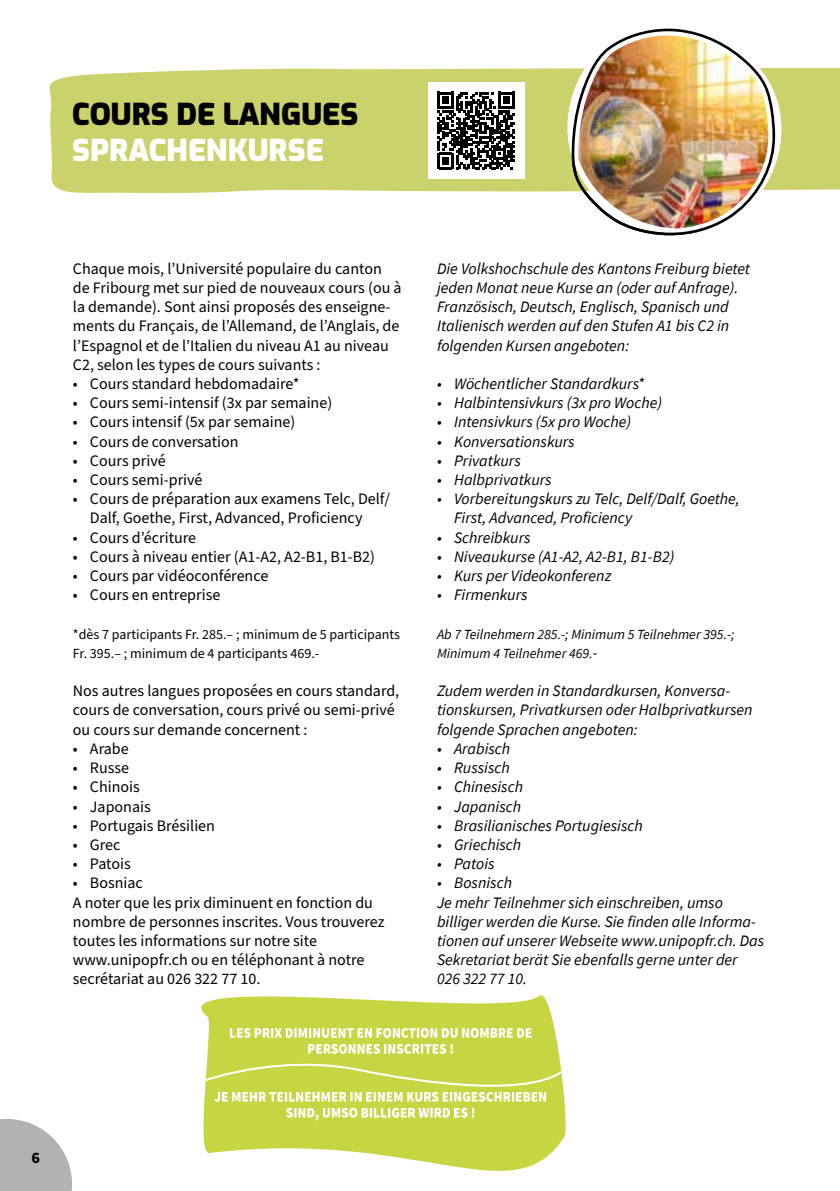
<style>
.page{position:relative;width:840px;height:1191px;background:#fff}
.page>*{position:absolute;margin:0;border:0;box-sizing:border-box;transform-origin:0 0}
.t1{font:900 30px "Exo";color:#000}
.t2{font:900 30px "Exo";color:#fff}
.t3{font:16px/19.2px "Source Sans Pro";color:#000}
.t4{font:italic 16px/19.2px "Source Sans Pro";color:#000}
.t5{font:700 16px "Source Sans Pro";color:#000}
.t6{font:14px/19.2px "Source Sans Pro";color:#000}
.t7{font:italic 14px/19.2px "Source Sans Pro";color:#000}
.s1{font-size:16px}
</style>
<div class="page">
<svg style="left:0;top:1119px;width:72px;height:72px"></svg>
<div style="left:49px;top:68px;width:790px;height:125px;background:#cbd26b"></div>
<svg style="left:561px;top:28px;width:226px;height:208px"></svg>
<svg style="left:567px;top:33px;width:209px;height:195px"></svg>
<img style="left:571px;top:29px;width:203px;height:206px">
<div style="left:427px;top:82px;width:96px;height:96px;background:#fff"></div>
<svg style="left:437px;top:92px;width:77px;height:77px"></svg>
<svg style="left:201px;top:995px;width:365px;height:176px;fill:#c7d543"></svg>
<svg style="left:286px;top:1107px;width:188px;height:13px"></svg>
<svg style="left:308px;top:1043px;width:144px;height:10px"></svg>
<svg style="left:230px;top:1028px;width:301px;height:9px"></svg>
<svg style="left:201px;top:1059px;width:365px;height:42px;background:#d0dc64"></svg>
<h1 class="t1" style="left:72px;top:91px;width:287px">COURS DE LANGUES</h1>
<h1 class="t2" style="left:72px;top:127px;width:253px">SPRACHENKURSE</h1>
<p class="t3" style="left:73px;top:259px;width:330px">Chaque mois, l’Université populaire du canton de Fribourg met sur pied de nouveaux cours (ou à la demande). Sont ainsi proposés des enseigne&shy;ments du Français, de l’Allemand, de l’Anglais, de l’Espagnol et de l’Italien du niveau A1 au niveau C2, selon les types de cours suivants :</p>
<p class="t3" style="left:73px;top:374px;width:228px">• Cours standard hebdomadaire*</p>
<p class="t3" style="left:73px;top:394px;width:261px">• Cours semi-intensif (3x par semaine)</p>
<p class="t3" style="left:73px;top:413px;width:224px">• Cours intensif (5x par semaine)</p>
<p class="t3" style="left:73px;top:432px;width:167px">• Cours de conversation</p>
<p class="t3" style="left:73px;top:451px;width:94px">• Cours privé</p>
<p class="t3" style="left:73px;top:470px;width:131px">• Cours semi-privé</p>
<p class="t3" style="left:90px;top:490px;width:301px;text-indent:-17px">• Cours de préparation aux examens Telc, Delf/<br>Dalf, Goethe, First, Advanced, Proficiency</p>
<p class="t3" style="left:73px;top:528px;width:125px">• Cours d’écriture</p>
<p class="t3" style="left:73px;top:547px;width:303px">• Cours à niveau entier (A1-A2, A2-B1, B1-B2)</p>
<p class="t3" style="left:73px;top:566px;width:197px">• Cours par vidéoconférence</p>
<p class="t3" style="left:73px;top:586px;width:149px">• Cours en entreprise</p>
<p class="t6" style="left:73px;top:625px;width:328px">*dès 7 participants Fr. 285.– ; minimum de 5 participants<br>Fr. 395.– ; minimum de 4 participants 469.-</p>
<p class="t3" style="left:73px;top:682px;width:328px">Nos autres langues proposées en cours standard, cours de conversation, cours privé ou semi-privé ou cours sur demande concernent :</p>
<p class="t3" style="left:73px;top:739px;width:57px">• Arabe</p>
<p class="t3" style="left:73px;top:758px;width:58px">• Russe</p>
<p class="t3" style="left:73px;top:778px;width:68px">• Chinois</p>
<p class="t3" style="left:73px;top:797px;width:79px">• Japonais</p>
<p class="t3" style="left:73px;top:816px;width:143px">• Portugais Brésilien</p>
<p class="t3" style="left:73px;top:835px;width:49px">• Grec</p>
<p class="t3" style="left:73px;top:854px;width:59px">• Patois</p>
<p class="t3" style="left:73px;top:874px;width:313px">• Bosniac<br>A noter que les prix diminuent en fonction du nombre de personnes inscrites. Vous trouverez toutes les informations sur notre site www.unipopfr.ch ou en téléphonant à notre secrétariat au 026 322 77 10.</p>
<p class="t4" style="left:437px;top:259px;width:314px">Die Volkshochschule des Kantons Freiburg bietet jeden Monat neue Kurse an (oder auf Anfrage).<br>Französisch, Deutsch, Englisch, Spanisch und Italienisch werden auf den Stufen A1 bis C2 in folgenden Kursen angeboten:</p>
<p class="t4" style="left:437px;top:374px;width:209px">• Wöchentlicher Standardkurs*</p>
<p class="t4" style="left:437px;top:393px;width:226px">• Halbintensivkurs (3x pro Woche)</p>
<p class="t4" style="left:437px;top:412px;width:196px">• Intensivkurs (5x pro Woche)</p>
<p class="t4" style="left:437px;top:431px;width:139px">• Konversationskurs</p>
<p class="t4" style="left:437px;top:451px;width:85px">• Privatkurs</p>
<p class="t4" style="left:437px;top:470px;width:116px">• Halbprivatkurs</p>
<p class="t4" style="left:454px;top:489px;width:287px;text-indent:-17px">• Vorbereitungskurs zu Telc, Delf/Dalf, Goethe,<br>First, Advanced, Proficiency</p>
<p class="t4" style="left:437px;top:527px;width:95px">• Schreibkurs</p>
<p class="t4" style="left:437px;top:547px;width:239px">• Niveaukurse (A1-A2, A2-B1, B1-B2)</p>
<p class="t4" style="left:437px;top:566px;width:176px">• Kurs per Videokonferenz</p>
<p class="t4" style="left:437px;top:585px;width:92px">• Firmenkurs</p>
<p class="t7" style="left:437px;top:624px;width:299px">Ab 7 Teilnehmern 285.-; Minimum 5 Teilnehmer 395.-;<br>Minimum 4 Teilnehmer 469.<span class="s1">-</span></p>
<p class="t4" style="left:437px;top:681px;width:317px">Zudem werden in Standardkursen, Konversa&shy;tionskursen, Privatkursen oder Halbprivatkursen folgende Sprachen angeboten:</p>
<p class="t4" style="left:437px;top:739px;width:75px">• Arabisch</p>
<p class="t4" style="left:437px;top:758px;width:74px">• Russisch</p>
<p class="t4" style="left:437px;top:777px;width:87px">• Chinesisch</p>
<p class="t4" style="left:437px;top:796px;width:85px">• Japanisch</p>
<p class="t4" style="left:437px;top:815px;width:207px">• Brasilianisches Portugiesisch</p>
<p class="t4" style="left:437px;top:835px;width:86px">• Griechisch</p>
<p class="t4" style="left:437px;top:854px;width:59px">• Patois</p>
<p class="t4" style="left:437px;top:873px;width:328px">• Bosnisch<br>Je mehr Teilnehmer sich einschreiben, umso billiger werden die Kurse. Sie finden alle Informa&shy;tionen auf unserer Webseite www.unipopfr.ch. Das Sekretariat berät Sie ebenfalls gerne unter der 026 322 77 10.</p>
<p class="t5" style="left:31px;top:1146px;width:10px">6</p>
</div>
